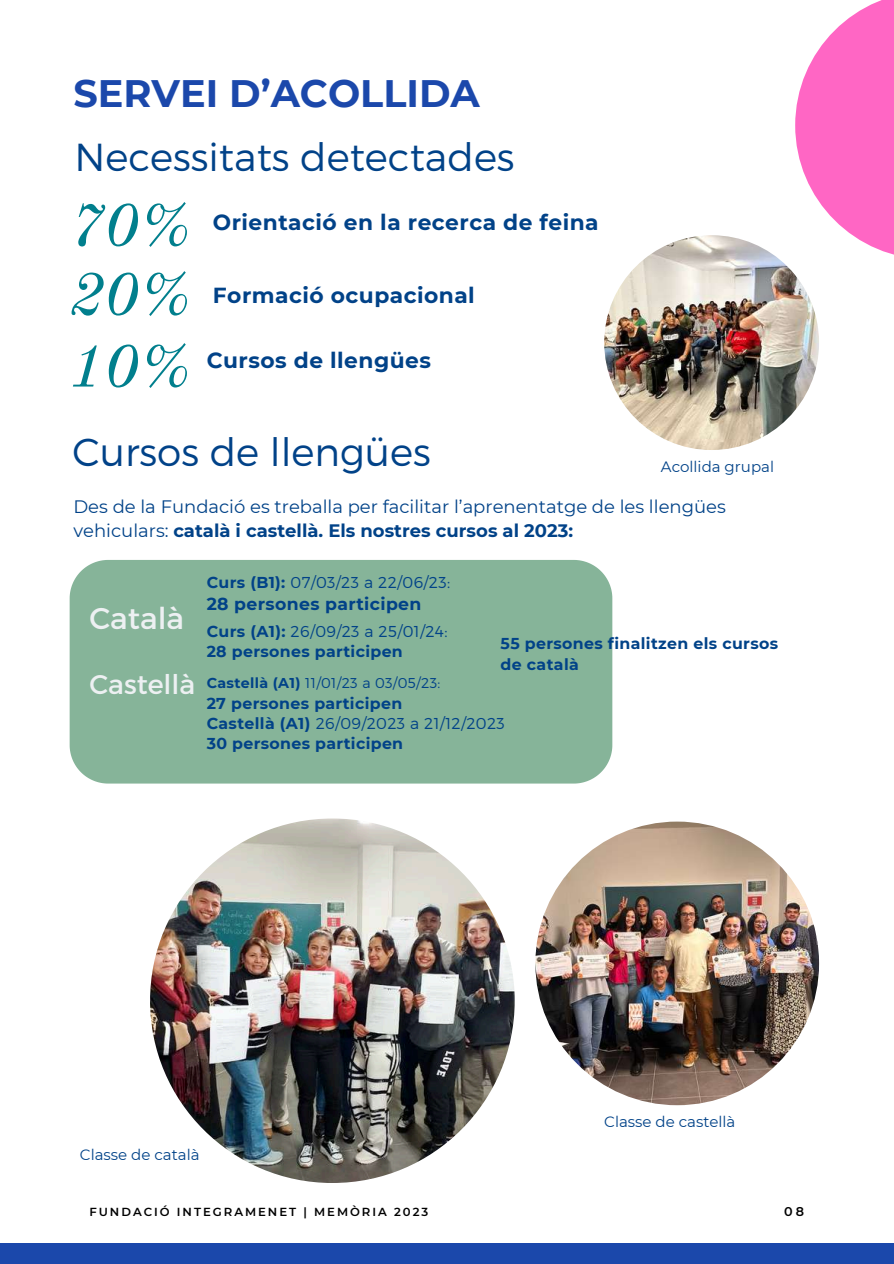
<style>
.page{position:relative;width:894px;height:1264px;background:#fff}
.page>*{position:absolute;margin:0;border:0;box-sizing:border-box;transform-origin:0 0}
.t1{font:italic 60px "Old Standard";color:#017f8d}
.t2{font:300 39px "Montserrat";color:#014288}
.t3{font:700 38.25px "Montserrat";color:#1b48ab}
.t4{font:30px "Montserrat";color:#edf0f2}
.t5{font:27px "Montserrat";color:#edf0f2}
.t6{font:700 21.75px "Montserrat";letter-spacing:.02em;color:#014288}
.t7{font:18px/24.8px "Montserrat";color:#014288}
.t8{font:700 17.25px "Montserrat";letter-spacing:.02em;color:#014288}
.t9{font:700 15.75px/20.2px "Montserrat";letter-spacing:.02em;color:#014288}
.t10{font:300 15.75px "Montserrat";letter-spacing:.02em;color:#014288}
.t11{font:15px "Montserrat";color:#014288}
.t12{font:300 14.25px "Montserrat";letter-spacing:.02em;color:#014288}
.t13{font:600 12.75px "Montserrat";color:#000}
.t14{font:600 11.7px "Montserrat";letter-spacing:.17em;color:#000}
.s1{font-weight:700}
.s2{font-weight:300}
</style>
<div class="page">
<div style="left:0;top:1243px;width:893px;height:20px;background:#1b48ab"></div>
<div style="left:70px;top:560px;width:542px;height:223px;background:#86b499"></div>
<svg style="left:795px;top:0;width:98px;height:255px;fill:#ff66c4"></svg>
<img style="left:604px;top:235px;width:214px;height:215px;border-radius:50%">
<img style="left:535px;top:821px;width:283px;height:284px;border-radius:50%">
<img style="left:150px;top:818px;width:364px;height:364px;border-radius:50%">
<h3 class="t3" style="left:73px;top:70px;width:408px">SERVEI D’ACOLLIDA</h3>
<h2 class="t2" style="left:74px;top:131px;width:441px">Necessitats detectades</h2>
<h1 class="t1" style="left:70px;top:188px;width:123px">70%</h1>
<h3 class="t6" style="left:213px;top:209px;width:387px">Orientació en la recerca de feina</h3>
<h1 class="t1" style="left:70px;top:257px;width:123px">20%</h1>
<h1 class="t1" style="left:70px;top:329px;width:123px">10%</h1>
<h3 class="t6" style="left:213px;top:282px;width:263px">Formació ocupacional</h3>
<h3 class="t6" style="left:207px;top:347px;width:226px">Cursos de llengües</h3>
<h2 class="t2" style="left:73px;top:426px;width:359px">Cursos de llengües</h2>
<p class="t11" style="left:660px;top:457px;width:115px">Acollida grupal</p>
<p class="t7" style="left:73px;top:493px;width:653px">Des de la Fundació es treballa per facilitar l’aprenentatge de les llengües vehiculars: <span class="s1">català i castellà. Els nostres cursos al 2023:</span></p>
<h3 class="t4" style="left:89px;top:598px;width:96px">Català</h3>
<h3 class="t5" style="left:89px;top:666px;width:107px">Castellà</h3>
<p class="t10" style="left:207px;top:572px;width:245px"><span class="s1">Curs (B1):</span> 07/03/23 a 22/06/23:</p>
<p class="t8" style="left:207px;top:593px;width:216px">28 persones participen</p>
<p class="t9" style="left:207px;top:621px;width:242px">Curs (A1): <span class="s2">26/09/23 a 25/01/24:<br></span>28 persones participen</p>
<p class="t12" style="left:207px;top:673px;width:235px"><span class="s1">Castellà (A1)</span> 11/01/23 a 03/05/23:</p>
<p class="t9" style="left:207px;top:693px;width:299px">27 persones participen<br>Castellà (A1) <span class="s2">26/09/2023 a 21/12/2023<br></span>30 persones participen</p>
<p class="t9" style="left:500px;top:633px;width:279px">55 persones finalitzen els cursos de català</p>
<p class="t11" style="left:80px;top:1145px;width:121px">Classe de català</p>
<p class="t11" style="left:604px;top:1112px;width:133px">Classe de castellà</p>
<p class="t14" style="left:89px;top:1204px;width:340px">FUNDACIÓ INTEGRAMENET | MEMÒRIA 2023</p>
<p class="t13" style="left:784px;top:1203px;width:21px">08</p>
</div>
